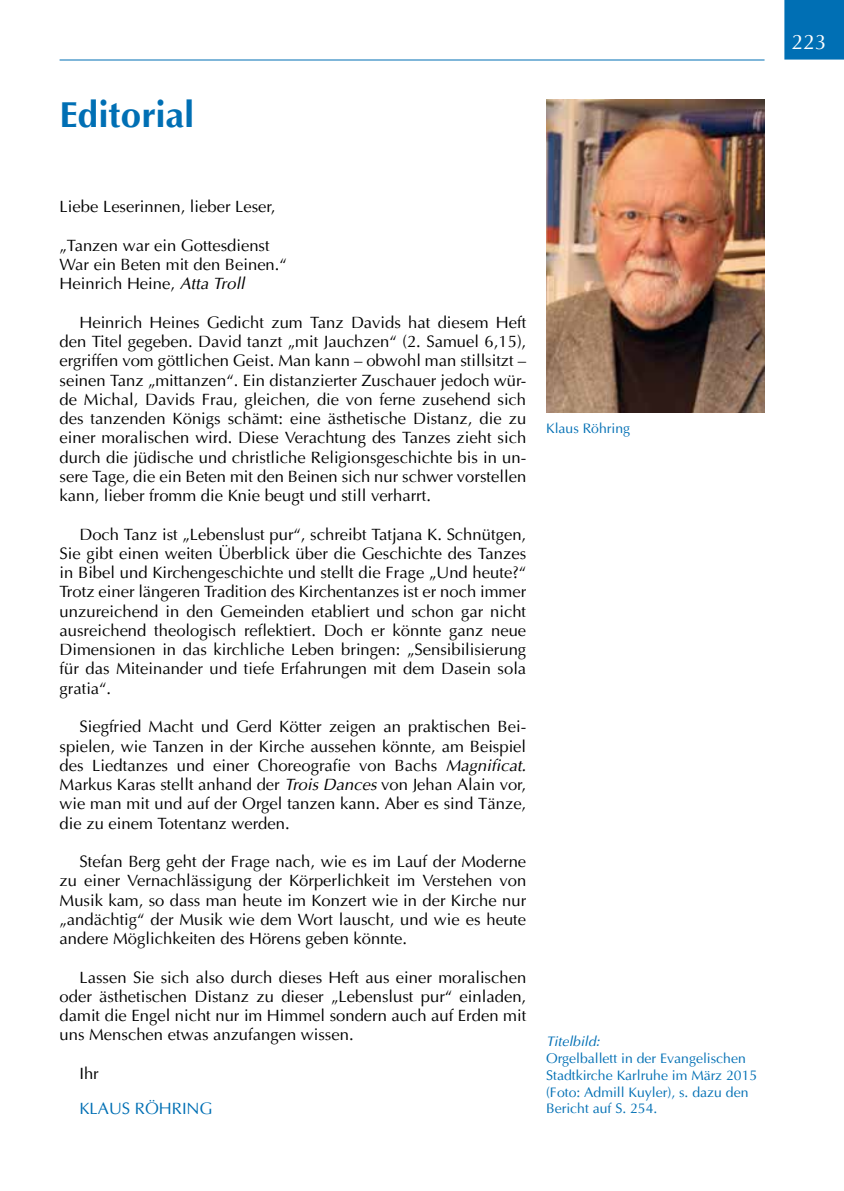
<style>
.page{position:relative;width:844px;height:1191px;background:#fff}
.page>*{position:absolute;margin:0;border:0;box-sizing:border-box;transform-origin:0 0}
.t1{font:700 36.75px "Ottawa";color:#006fb4}
.t2{font:21px "Ottawa Plain";color:#fff}
.t3{font:16.62px/19.2px "Ottawa Plain";color:#000;text-align:justify}
.t4{font:16.62px "Ottawa Plain";color:#006fb4}
.t5{font:14px/16.8px "Ottawa Plain";color:#006fb4}
.t6{font:italic 14px "Ottawa";color:#006fb4}
.s1{font-family:"Ottawa";font-style:italic}
</style>
<div class="page">
<div style="left:784px;top:0;width:59px;height:60px;background:#006fb4"></div>
<hr style="left:60px;top:60px;width:704px;height:1px;background:#006fb4">
<img style="left:546px;top:99px;width:218px;height:313px">
<h1 class="t1" style="left:60px;top:92px;width:136px">Editorial</h1>
<p class="t3" style="left:60px;top:197px;width:217px">Liebe Leserinnen, lieber Leser,</p>
<p class="t3" style="left:60px;top:236px;width:229px;text-align:left">„Tanzen war ein Gottesdienst<br>War ein Beten mit den Beinen.“<br>Heinrich Heine, <span class="s1">Atta Troll</span></p>
<p class="t3" style="left:60px;top:313px;width:468px;text-indent:20px">Heinrich Heines Gedicht zum Tanz Davids hat diesem Heft den Titel gegeben. David tanzt „mit Jauchzen“ (2. Samuel 6,15), ergriffen vom göttlichen Geist. Man kann – obwohl man stillsitzt – seinen Tanz „mittanzen“. Ein distanzierter Zuschauer jedoch wür&shy;de Michal, Davids Frau, gleichen, die von ferne zusehend sich des tanzenden Königs schämt: eine ästhetische Distanz, die zu einer moralischen wird. Diese Verachtung des Tanzes zieht sich durch die jüdische und christliche Religionsgeschichte bis in un&shy;sere Tage, die ein Beten mit den Beinen sich nur schwer vorstellen kann, lieber fromm die Knie beugt und still verharrt.</p>
<p class="t3" style="left:60px;top:524px;width:468px;text-indent:20px">Doch Tanz ist „Lebenslust pur“, schreibt Tatjana K. Schnütgen, Sie gibt einen weiten Überblick über die Geschichte des Tanzes in Bibel und Kirchengeschichte und stellt die Frage „Und heute?“ Trotz einer längeren Tradition des Kirchentanzes ist er noch immer unzureichend in den Gemeinden etabliert und schon gar nicht ausreichend theologisch reflektiert. Doch er könnte ganz neue Dimensionen in das kirchliche Leben bringen: „Sensibilisierung für das Miteinander und tiefe Erfahrungen mit dem Dasein sola gratia“.</p>
<p class="t3" style="left:60px;top:717px;width:468px;text-indent:20px">Siegfried Macht und Gerd Kötter zeigen an praktischen Bei&shy;spielen, wie Tanzen in der Kirche aussehen könnte, am Beispiel des Liedtanzes und einer Choreografie von Bachs <span class="s1">Magnificat.<br></span>Markus Karas stellt anhand der <span class="s1">Trois Dances</span> von Jehan Alain vor, wie man mit und auf der Orgel tanzen kann. Aber es sind Tänze, die zu einem Totentanz werden.</p>
<p class="t3" style="left:60px;top:852px;width:468px;text-indent:20px">Stefan Berg geht der Frage nach, wie es im Lauf der Moderne zu einer Vernachlässigung der Körperlichkeit im Verstehen von Musik kam, so dass man heute im Konzert wie in der Kirche nur „andächtig“ der Musik wie dem Wort lauscht, und wie es heute andere Möglichkeiten des Hörens geben könnte.</p>
<p class="t3" style="left:60px;top:967px;width:468px;text-indent:20px">Lassen Sie sich also durch dieses Heft aus einer moralischen oder ästhetischen Distanz zu dieser „Lebenslust pur“ einladen, damit die Engel nicht nur im Himmel sondern auch auf Erden mit uns Menschen etwas anzufangen wissen.</p>
<p class="t3" style="left:79px;top:1063px;width:21px">Ihr</p>
<p class="t4" style="left:79px;top:1098px;width:21px">Klaus</p>
<p class="t4" style="left:135px;top:1098px;width:74px">Röhri ng</p>
<p class="t5" style="left:546px;top:420px;width:86px">Klaus Röhring</p>
<p class="t6" style="left:546px;top:1033px;width:55px">Titelbild:</p>
<p class="t5" style="left:546px;top:1050px;width:213px">Orgelballett in der Evangelischen<br>Stadtkirche Karlruhe im März 2015 (Foto: Admill Kuyler), s. dazu den<br>Bericht auf S. 254.</p>
<p class="t2" style="left:791px;top:30px;width:37px">223</p>
</div>
